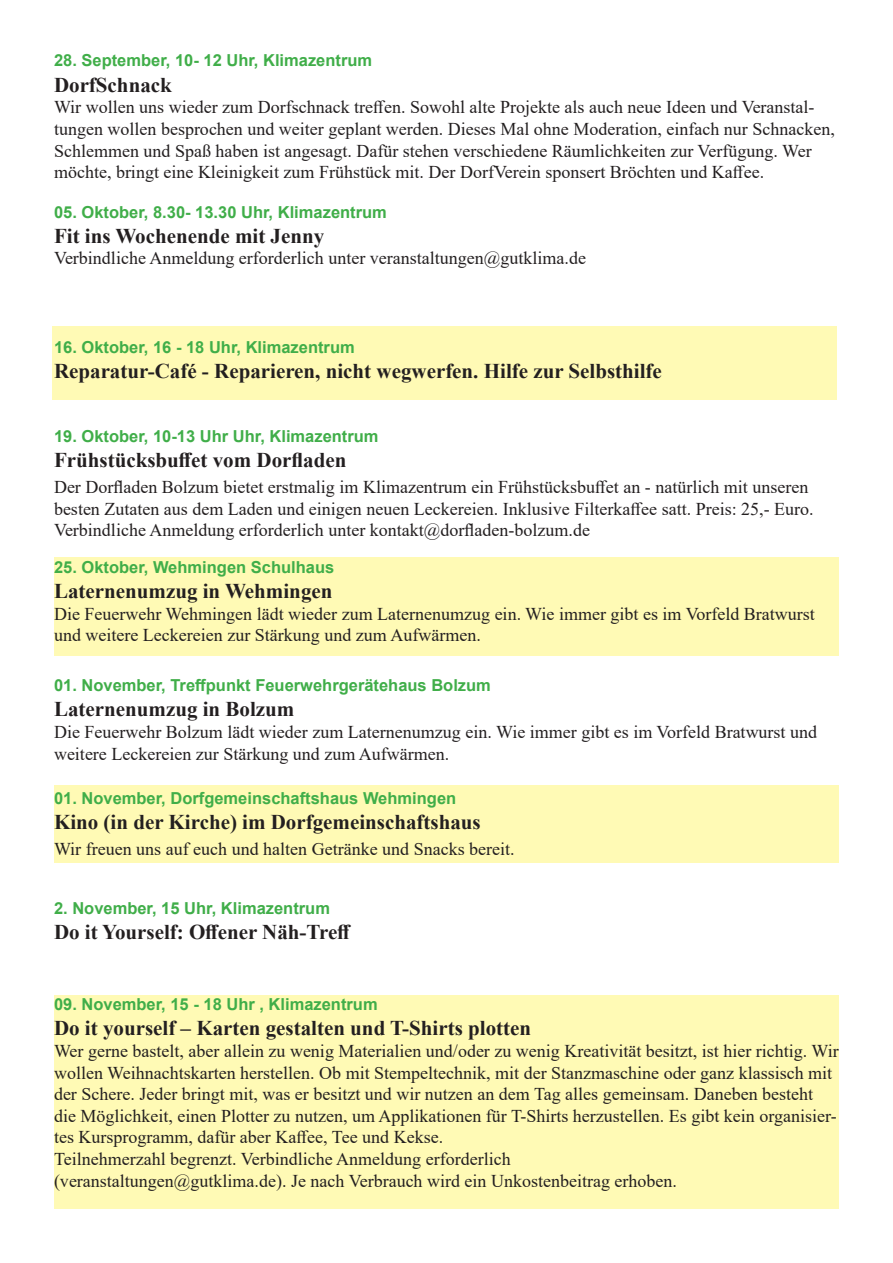
<style>
.page{position:relative;width:893px;height:1263px;background:#fff}
.page>*{position:absolute;margin:0;border:0;box-sizing:border-box;transform-origin:0 0}
.t1{font:700 21px "Times New Roman";color:#231f20}
.t2{font:18px/21.6px "Times New Roman";color:#231f20}
.t3{font:700 16.5px "Arial";color:#40ae49}
</style>
<div class="page">
<div style="left:52px;top:326px;width:785px;height:74px;background:#fffab5"></div>
<div style="left:54px;top:557px;width:785px;height:98px;background:#fffab5"></div>
<div style="left:54px;top:785px;width:785px;height:78px;background:#fffab5"></div>
<div style="left:54px;top:995px;width:785px;height:214px;background:#fffab5"></div>
<p class="t3" style="left:54px;top:49px;width:320px">28. September, 10- 12 Uhr, Klimazentrum</p>
<p class="t1" style="left:54px;top:70px;width:119px">DorfSchnack</p>
<p class="t2" style="left:54px;top:96px;width:782px">Wir wollen uns wieder zum Dorfschnack treffen. Sowohl alte Projekte als auch neue Ideen und Veranstal&shy;tungen wollen besprochen und weiter geplant werden. Dieses Mal ohne Moderation, einfach nur Schnacken, Schlemmen und Spaß haben ist angesagt. Dafür stehen verschiedene Räumlichkeiten zur Verfügung. Wer möchte, bringt eine Kleinigkeit zum Frühstück mit. Der DorfVerein sponsert Bröchten und Kaffee.</p>
<p class="t3" style="left:54px;top:200px;width:334px">05. Oktober, 8.30- 13.30 Uhr, Klimazentrum</p>
<p class="t1" style="left:54px;top:221px;width:272px">Fit ins Wochenende mit Jenny</p>
<p class="t2" style="left:54px;top:247px;width:533px">Verbindliche Anmeldung erforderlich unter veranstaltungen@gutklima.de</p>
<p class="t3" style="left:54px;top:335px;width:302px">16. Oktober, 16 - 18 Uhr, Klimazentrum</p>
<p class="t1" style="left:54px;top:356px;width:609px">Reparatur-Café - Reparieren, nicht wegwerfen. Hilfe zur Selbsthilfe</p>
<p class="t3" style="left:54px;top:425px;width:326px">19. Oktober, 10-13 Uhr Uhr, Klimazentrum</p>
<p class="t1" style="left:54px;top:445px;width:294px">Frühstücksbuffet vom Dorfladen</p>
<p class="t2" style="left:54px;top:476px;width:761px">Der Dorfladen Bolzum bietet erstmalig im Klimazentrum ein Frühstücksbuffet an - natürlich mit unseren besten Zutaten aus dem Laden und einigen neuen Leckereien. Inklusive Filterkaffee satt. Preis: 25,- Euro.<br>Verbindliche Anmeldung erforderlich unter kontakt@dorfladen-bolzum.de</p>
<p class="t3" style="left:54px;top:555px;width:282px">25. Oktober, Wehmingen Schulhaus</p>
<p class="t1" style="left:54px;top:576px;width:280px">Laternenumzug in Wehmingen</p>
<p class="t2" style="left:54px;top:602px;width:762px">Die Feuerwehr Wehmingen lädt wieder zum Laternenumzug ein. Wie immer gibt es im Vorfeld Bratwurst und weitere Leckereien zur Stärkung und zum Aufwärmen.</p>
<p class="t3" style="left:54px;top:674px;width:438px">01. November, Treffpunkt Feuerwehrgerätehaus Bolzum</p>
<p class="t1" style="left:54px;top:694px;width:242px">Laternenumzug in Bolzum</p>
<p class="t2" style="left:54px;top:720px;width:765px">Die Feuerwehr Bolzum lädt wieder zum Laternenumzug ein. Wie immer gibt es im Vorfeld Bratwurst und weitere Leckereien zur Stärkung und zum Aufwärmen.</p>
<p class="t3" style="left:54px;top:786px;width:404px">01. November, Dorfgemeinschaftshaus Wehmingen</p>
<p class="t1" style="left:54px;top:807px;width:428px">Kino (in der Kirche) im Dorfgemeinschaftshaus</p>
<p class="t2" style="left:54px;top:837px;width:462px">Wir freuen uns auf euch und halten Getränke und Snacks bereit.</p>
<p class="t3" style="left:54px;top:896px;width:278px">2. November, 15 Uhr, Klimazentrum</p>
<p class="t1" style="left:54px;top:917px;width:298px">Do it Yourself: Offener Näh-Treff</p>
<p class="t3" style="left:54px;top:993px;width:325px">09. November, 15 - 18 Uhr , Klimazentrum</p>
<p class="t1" style="left:54px;top:1013px;width:479px">Do it yourself – Karten gestalten und T-Shirts plotten</p>
<p class="t2" style="left:54px;top:1040px;width:786px">Wer gerne bastelt, aber allein zu wenig Materialien und/oder zu wenig Kreativität besitzt, ist hier richtig. Wir wollen Weihnachtskarten herstellen. Ob mit Stempeltechnik, mit der Stanzmaschine oder ganz klassisch mit der Schere. Jeder bringt mit, was er besitzt und wir nutzen an dem Tag alles gemeinsam. Daneben besteht die Möglichkeit, einen Plotter zu nutzen, um Applikationen für T-Shirts herzustellen. Es gibt kein organisier&shy;tes Kursprogramm, dafür aber Kaffee, Tee und Kekse.</p>
<p class="t2" style="left:54px;top:1148px;width:625px">Teilnehmerzahl begrenzt. Verbindliche Anmeldung erforderlich (veranstaltungen@gutklima.de). Je nach Verbrauch wird ein Unkostenbeitrag erhoben.</p>
</div>
